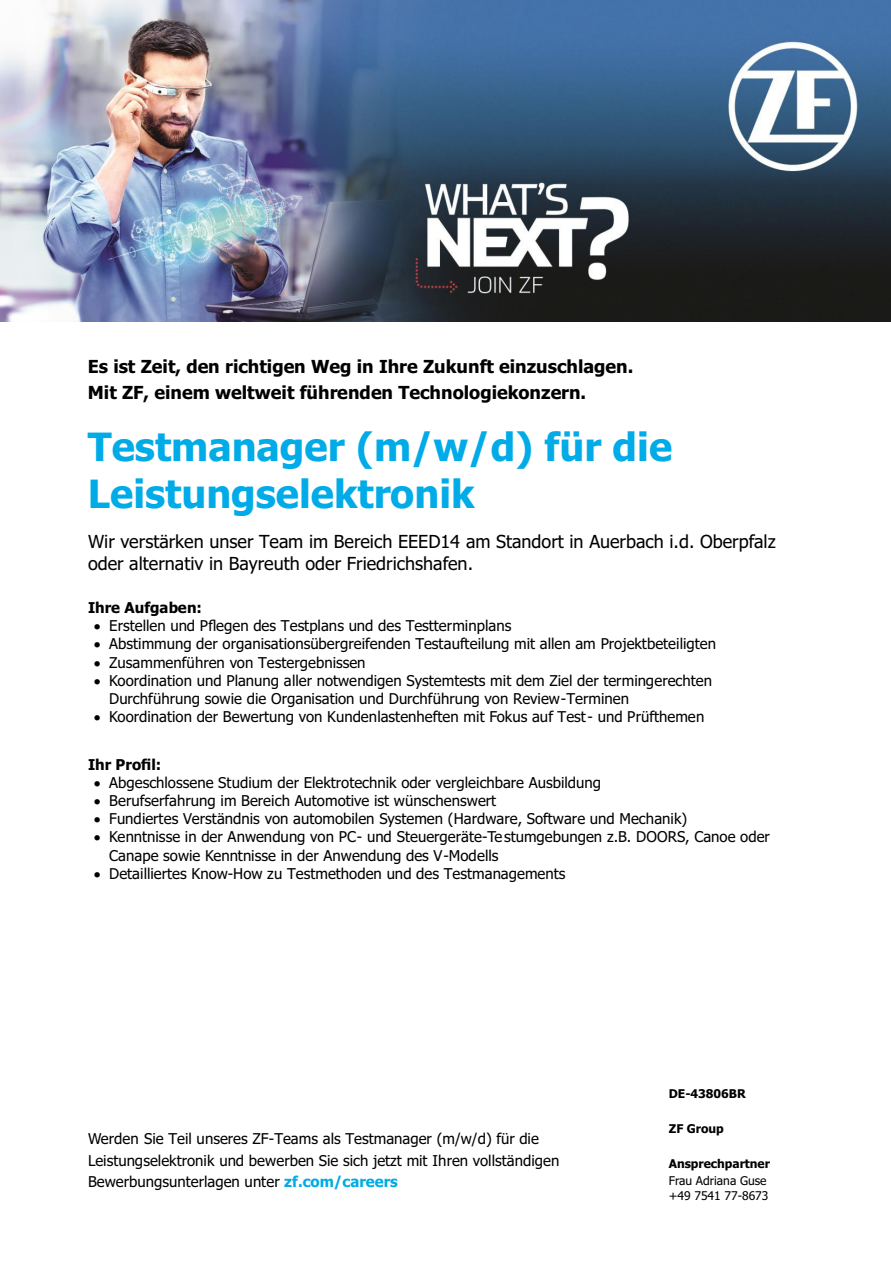
<style>
.page{position:relative;width:891px;height:1263px;background:#fff}
.page>*{position:absolute;margin:0;border:0;box-sizing:border-box;transform-origin:0 0}
.t1{font:700 39px/47px "Tahoma";color:#00abe7}
.t2{font:18px/21.8px "Tahoma";color:#000}
.t3{font:700 18px/26.1px "Tahoma";color:#000}
.t4{font:15px/18.1px "Tahoma";color:#000}
.t5{font:700 15px "Tahoma";color:#000}
.t6{font:700 12px "Tahoma";color:#000}
.t7{font:12px "Tahoma";color:#000}
.s1{font-weight:700;color:#00abe7}
</style>
<div class="page">
<img style="left:0;top:0;width:891px;height:321px">
<p class="t3" style="left:88px;top:354px;width:547px">Es ist Zeit, den richtigen Weg in Ihre Zukunft einzuschlagen.<br>Mit ZF, einem weltweit führenden Technologiekonzern.</p>
<h1 class="t1" style="left:88px;top:427px;width:586px">Testmanager (m/w/d) für die<br>Leistungselektronik</h1>
<p class="t2" style="left:88px;top:532px;width:689px">Wir verstärken unser Team im Bereich EEED14 am Standort in Auerbach i.d. Oberpfalz oder alternativ in Bayreuth oder Friedrichshafen.</p>
<p class="t5" style="left:88px;top:602px;width:115px">Ihre Aufgaben:</p>
<p class="t4" style="left:94px;top:618px;width:419px">• Erstellen und Pflegen des Testplans und des Testterminplans</p>
<p class="t4" style="left:94px;top:636px;width:624px">• Abstimmung der organisationsübergreifenden Testaufteilung mit allen am Projektbeteiligten</p>
<p class="t4" style="left:94px;top:655px;width:273px">• Zusammenführen von Testergebnissen</p>
<p class="t4" style="left:109px;top:673px;width:604px;text-indent:-15px">• Koordination und Planung aller notwendigen Systemtests mit dem Ziel der termingerechten<br>Durchführung sowie die Organisation und Durchführung von Review-Terminen</p>
<p class="t4" style="left:94px;top:709px;width:612px">• Koordination der Bewertung von Kundenlastenheften mit Fokus auf Test- und Prüfthemen</p>
<p class="t5" style="left:88px;top:758px;width:75px">Ihr Profil:</p>
<p class="t4" style="left:94px;top:774px;width:509px">• Abgeschlossene Studium der Elektrotechnik oder vergleichbare Ausbildung</p>
<p class="t4" style="left:94px;top:793px;width:404px">• Berufserfahrung im Bereich Automotive ist wünschenswert</p>
<p class="t4" style="left:94px;top:811px;width:595px">• Fundiertes Verständnis von automobilen Systemen (Hardware, Software und Mechanik)</p>
<p class="t4" style="left:109px;top:829px;width:662px;text-indent:-15px">• Kenntnisse in der Anwendung von PC- und Steuergeräte-Testumgebungen z.B. DOORS, Canoe oder<br>Canape sowie Kenntnisse in der Anwendung des V-Modells</p>
<p class="t4" style="left:94px;top:866px;width:473px">• Detailliertes Know-How zu Testmethoden und des Testmanagements</p>
<p class="t4" style="left:88px;top:1129px;width:473px;line-height:21.6px">Werden Sie Teil unseres ZF-Teams als Testmanager (m/w/d) für die<br>Leistungselektronik und bewerben Sie sich jetzt mit Ihren vollständigen<br>Bewerbungsunterlagen unter <span class="s1">zf.com/careers</span></p>
<p class="t6" style="left:669px;top:1089px;width:78px">DE-43806BR</p>
<p class="t6" style="left:669px;top:1124px;width:56px">ZF Group</p>
<p class="t6" style="left:669px;top:1159px;width:103px">Ansprechpartner</p>
<p class="t7" style="left:669px;top:1176px;width:99px">Frau Adriana Guse</p>
<p class="t7" style="left:669px;top:1191px;width:101px">+49 7541 77-8673</p>
</div>
